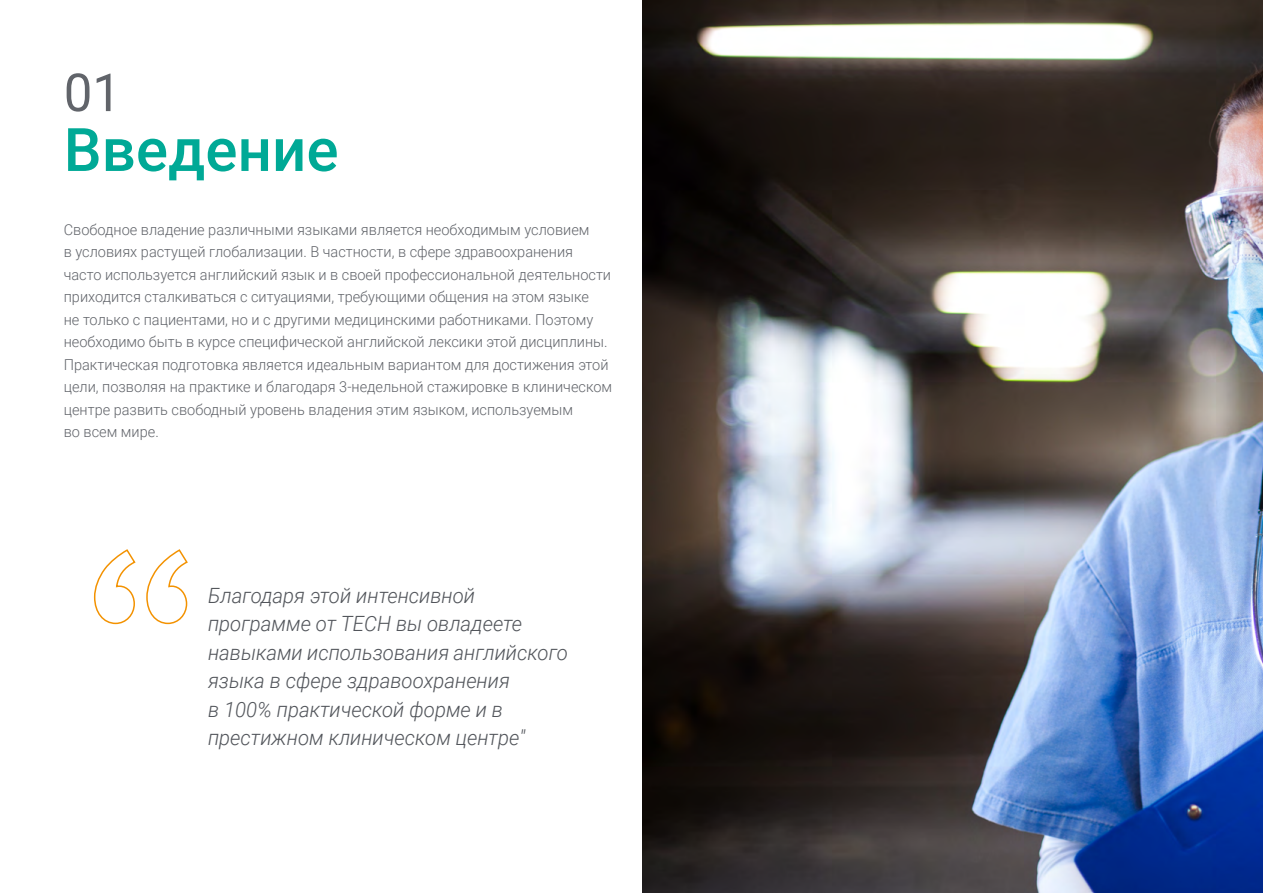
<style>
.page{position:relative;width:1263px;height:893px;background:#fff}
.page>*{position:absolute;margin:0;border:0;box-sizing:border-box;transform-origin:0 0}
.t1{font:500 60px "Roboto";color:#00a996}
.t2{font:52.5px "Roboto";color:#61646a}
.t3{font:italic 300 21px/28.5px "Roboto";color:#52555b}
.t4{font:300 15px/22.5px "Roboto";color:#61646a}
</style>
<div class="page">
<svg style="left:93px;top:549px;width:95px;height:76px"></svg>
<img style="left:642px;top:0;width:621px;height:893px">
<h2 class="t2" style="left:64px;top:56px;width:59px">01</h2>
<h1 class="t1" style="left:64px;top:108px;width:276px">Введение</h1>
<p class="t4" style="left:64px;top:217px;width:550px">Свободное владение различными языками является необходимым условием<br>в условиях растущей глобализации. В частности, в сфере здравоохранения часто используется английский язык и в своей профессиональной деятельности приходится сталкиваться с ситуациями, требующими общения на этом языке<br>не только с пациентами, но и с другими медицинскими работниками. Поэтому необходимо быть в курсе специфической английской лексики этой дисциплины.<br>Практическая подготовка является идеальным вариантом для достижения этой цели, позволяя на практике и благодаря 3-недельной стажировке в клиническом центре развить свободный уровень владения этим языком, используемым<br>во всем мире.</p>
<h3 class="t3" style="left:208px;top:580px;width:361px">Благодаря этой интенсивной программе от TECH вы овладеете навыками использования английского языка в сфере здравоохранения<br>в 100% практической форме и в престижном клиническом центре"</h3>
</div>
